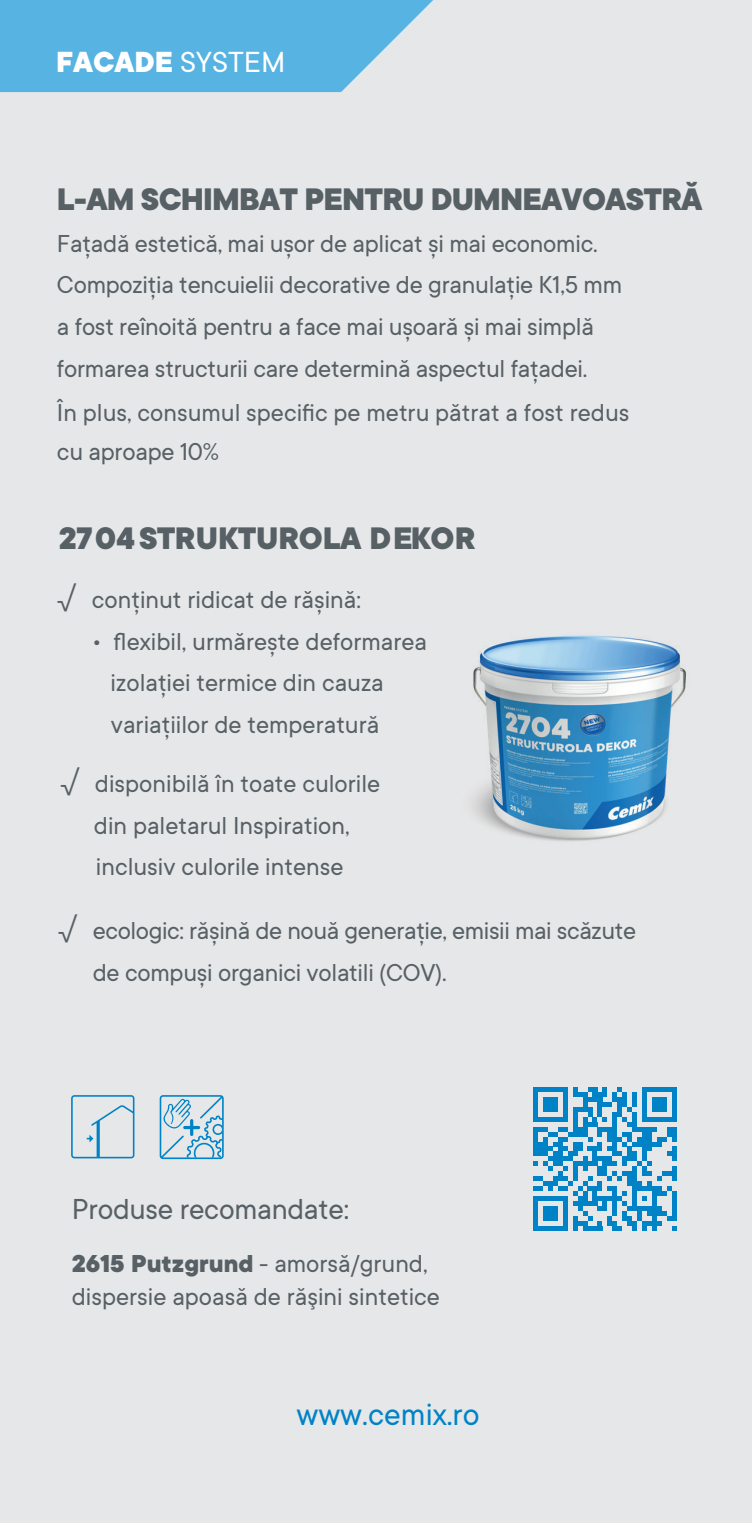
<style>
.page{position:relative;width:752px;height:1531px;background:#fff}
.page>*{position:absolute;margin:0;border:0;box-sizing:border-box;transform-origin:0 0}
.t1{font:800 34.25px "TT Commons";letter-spacing:-.025em;color:#576065}
.t2{font:34.25px "TT Commons";color:#0083c6}
.t3{font:800 32px "TT Commons";color:#fff}
.t4{font:31.75px "TT Commons";letter-spacing:-.01em;color:#576065}
.t5{font:27px/41.8px "TT Commons";letter-spacing:-.01em;color:#576065}
.s1{font-weight:400}
.s2{font-size:34.25px}
.s3{font-weight:800}
</style>
<div class="page">
<div style="left:0;top:0;width:751px;height:1522px;background:#e6e7e9"></div>
<img style="left:472px;top:635px;width:214px;height:206px">
<svg style="left:71px;top:1095px;width:63px;height:63px"></svg>
<svg style="left:160px;top:1095px;width:63px;height:64px"></svg>
<svg style="left:533px;top:1087px;width:143px;height:144px"></svg>
<svg style="left:0;top:0;width:433px;height:92px;background:#64b8e2"></svg>
<p class="t3" style="left:56px;top:40px;width:231px">FACADE <span class="s1">SYSTEM</span></p>
<p class="t1" style="left:57px;top:176px;width:646px">L-AM SCHIMBAT PENTRU DUMNEAVOASTRĂ</p>
<p class="t5" style="left:57px;top:222px;width:566px">Fațadă estetică, mai ușor de aplicat și mai economic.<br>Compoziția tencuielii decorative de granulație K1,5 mm a fost reînoită pentru a face mai ușoară și mai simplă formarea structurii care determină aspectul fațadei.</p>
<p class="t5" style="left:57px;top:392px;width:573px;line-height:39.2px">În plus, consumul specific pe metru pătrat a fost redus cu aproape 10%</p>
<p class="t1" style="left:59px;top:515px;width:418px">2704STRUKTUROLA DEKOR</p>
<p class="t5" style="left:57px;top:578px;width:305px"><span class="s2">√</span> conținut ridicat de rășină:</p>
<p class="t5" style="left:111px;top:620px;width:318px;text-indent:-19px">• flexibil, urmărește deformarea izolației termice din cauza variațiilor de temperatură</p>
<p class="t5" style="left:60px;top:762px;width:322px;text-align:center"><span class="s2">√</span> disponibilă în toate culorile din paletarul Inspiration, inclusiv culorile intense</p>
<p class="t5" style="left:93px;top:909px;width:544px;text-indent:-35px"><span class="s2">√</span> ecologic: rășină de nouă generație, emisii mai scăzute de compuși organici volatili (COV).</p>
<p class="t4" style="left:72px;top:1189px;width:279px">Produse recomandate:</p>
<p class="t5" style="left:72px;top:1247px;width:369px;line-height:32.2px"><span class="s3">2615 Putzgrund</span> - amorsă/grund, dispersie apoasă de răşini sintetice</p>
<p class="t2" style="left:296px;top:1392px;width:185px">www.cemix.ro</p>
</div>
